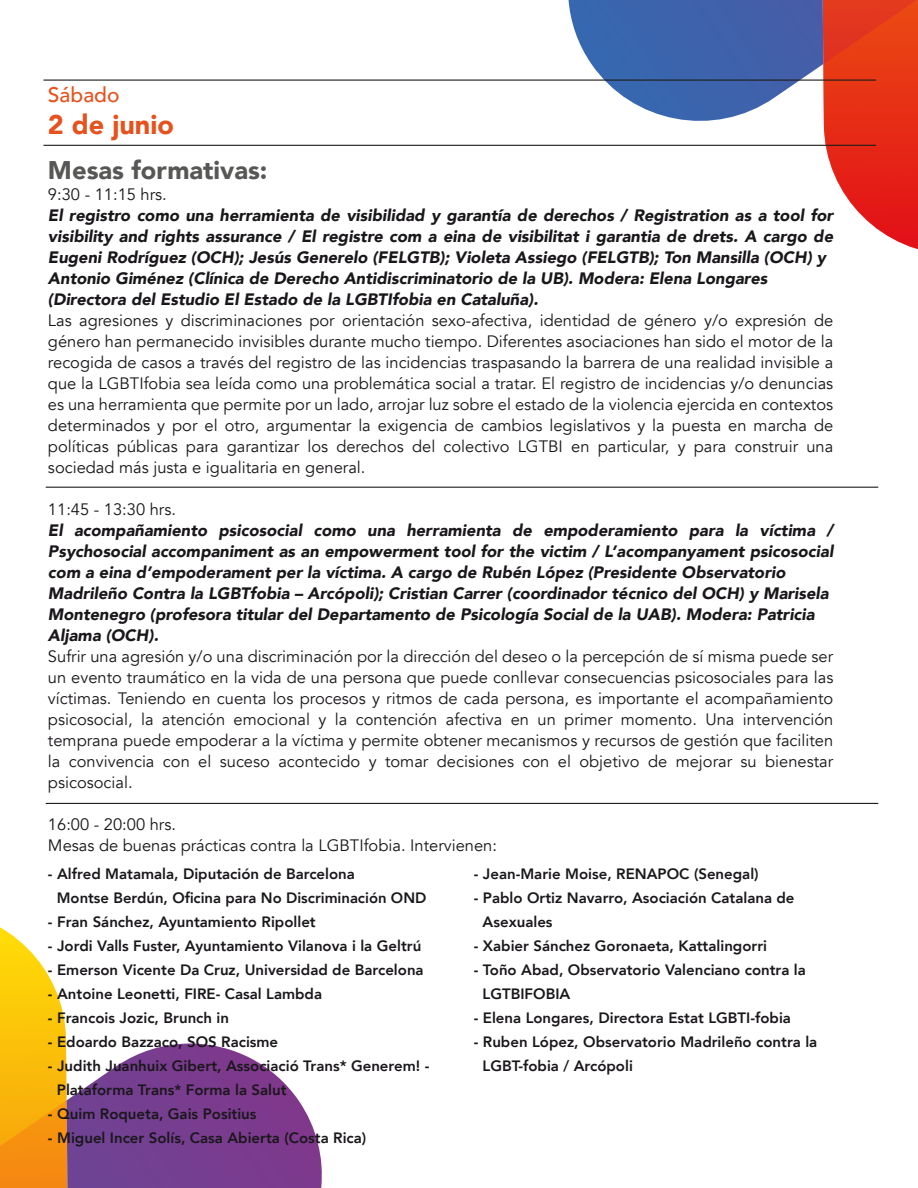
<style>
.page{position:relative;width:918px;height:1188px;background:#fff}
.page>*{position:absolute;margin:0;border:0;box-sizing:border-box;transform-origin:0 0}
.t1{font:900 27px "Avenir";color:#e5521e}
.t2{font:900 25.5px "Avenir";color:#575756}
.t3{font:500 21px "Avenir";color:#e5521e}
.t4{font:16.5px/21px "Avenir";color:#1a171b;text-align:justify}
.t5{font:italic 900 16.5px/21px "Avenir";color:#1a171b}
.t6{font:800 15px/24px "Avenir";color:#1a171b}
</style>
<div class="page">
<svg style="left:0;top:927px;width:322px;height:261px"></svg>
<svg style="left:547px;top:0;width:371px;height:249px"></svg>
<hr style="left:43px;top:145px;width:833px;height:1px;background:#1d1d1b">
<hr style="left:43px;top:80px;width:833px;height:1px;background:#1d1d1b">
<hr style="left:46px;top:803px;width:832px;height:1px;background:#1d1d1b">
<hr style="left:46px;top:487px;width:832px;height:1px;background:#1d1d1b">
<p class="t3" style="left:48px;top:77px;width:73px">Sábado</p>
<h1 class="t1" style="left:48px;top:101px;width:127px">2 de junio</h1>
<h2 class="t2" style="left:48px;top:148px;width:221px">Mesas formativas:</h2>
<p class="t4" style="left:48px;top:184px;width:120px">9:30 - 11:15 hrs.</p>
<p class="t5" style="left:48px;top:204px;width:787px">El registro como una herramienta de visibilidad y garantía de derechos / Registration as a tool for visibility and rights assurance / El registre com a eina de visibilitat i garantia de drets. A cargo de Eugeni Rodríguez (OCH); Jesús Generelo (FELGTB); Violeta Assiego (FELGTB); Ton Mansilla (OCH) y Antonio Giménez (Clínica de Derecho Antidiscriminatorio de la UB). Modera: Elena Longares (Directora del Estudio El Estado de la LGBTIfobia en Cataluña).</p>
<p class="t4" style="left:48px;top:310px;width:787px">Las agresiones y discriminaciones por orientación sexo-afectiva, identidad de género y/o expresión de género han permanecido invisibles durante mucho tiempo. Diferentes asociaciones han sido el motor de la recogida de casos a través del registro de las incidencias traspasando la barrera de una realidad invisible a que la LGBTIfobia sea leída como una problemática social a tratar. El registro de incidencias y/o denuncias es una herramienta que permite por un lado, arrojar luz sobre el estado de la violencia ejercida en contextos determinados y por el otro, argumentar la exigencia de cambios legislativos y la puesta en marcha de políticas públicas para garantizar los derechos del colectivo LGTBI en particular, y para construir una sociedad más justa e igualitaria en general.</p>
<p class="t4" style="left:48px;top:499px;width:130px">11:45 - 13:30 hrs.</p>
<p class="t5" style="left:48px;top:519px;width:787px">El acompañamiento psicosocial como una herramienta de empoderamiento para la víctima / Psychosocial accompaniment as an empowerment tool for the victim / L’acompanyament psicosocial com a eina d’empoderament per la víctima. A cargo de Rubén López (Presidente Observatorio Madrileño Contra la LGBTfobia – Arcópoli); Cristian Carrer (coordinador técnico del OCH) y Marisela Montenegro (profesora titular del Departamento de Psicología Social de la UAB). Modera: Patricia Aljama (OCH).</p>
<p class="t4" style="left:48px;top:646px;width:787px">Sufrir una agresión y/o una discriminación por la dirección del deseo o la percepción de sí misma puede ser un evento traumático en la vida de una persona que puede conllevar consecuencias psicosociales para las víctimas. Teniendo en cuenta los procesos y ritmos de cada persona, es importante el acompañamiento psicosocial, la atención emocional y la contención afectiva en un primer momento. Una intervención temprana puede empoderar a la víctima y permite obtener mecanismos y recursos de gestión que faciliten la convivencia con el suceso acontecido y tomar decisiones con el objetivo de mejorar su bienestar psicosocial.</p>
<p class="t4" style="left:48px;top:814px;width:451px">16:00 - 20:00 hrs.<br>Mesas de buenas prácticas contra la LGBTIfobia. Intervienen:</p>
<p class="t6" style="left:57px;top:861px;width:371px;text-indent:-9px">- Alfred Matamala, Diputación de Barcelona<br>Montse Berdún, Oficina para No Discriminación OND</p>
<p class="t6" style="left:48px;top:909px;width:269px">- Fran Sánchez, Ayuntamiento Ripollet</p>
<p class="t6" style="left:48px;top:933px;width:375px">- Jordi Valls Fuster, Ayuntamiento Vilanova i la Geltrú</p>
<p class="t6" style="left:48px;top:957px;width:377px">- Emerson Vicente Da Cruz, Universidad de Barcelona</p>
<p class="t6" style="left:48px;top:981px;width:276px">- Antoine Leonetti, FIRE- Casal Lambda</p>
<p class="t6" style="left:48px;top:1005px;width:183px">- Francois Jozic, Brunch in</p>
<p class="t6" style="left:48px;top:1029px;width:232px">- Edoardo Bazzaco, SOS Racisme</p>
<p class="t6" style="left:57px;top:1053px;width:374px;text-indent:-9px">- Judith Juanhuix Gibert, Associació Trans* Generem! -<br>Plataforma Trans* Forma la Salut</p>
<p class="t6" style="left:48px;top:1101px;width:210px">- Quim Roqueta, Gais Positius</p>
<p class="t6" style="left:48px;top:1125px;width:320px">- Miguel Incer Solís, Casa Abierta (Costa Rica)</p>
<p class="t6" style="left:474px;top:861px;width:286px">- Jean-Marie Moise, RENAPOC (Senegal)</p>
<p class="t6" style="left:483px;top:885px;width:313px;text-indent:-9px">- Pablo Ortiz Navarro, Asociación Catalana de<br>Asexuales</p>
<p class="t6" style="left:474px;top:933px;width:295px">- Xabier Sánchez Goronaeta, Kattalingorri</p>
<p class="t6" style="left:483px;top:957px;width:325px;text-indent:-9px">- Toño Abad, Observatorio Valenciano contra la<br>LGTBIFOBIA</p>
<p class="t6" style="left:474px;top:1005px;width:319px">- Elena Longares, Directora Estat LGBTI-fobia</p>
<p class="t6" style="left:483px;top:1029px;width:336px;text-indent:-9px">- Ruben López, Observatorio Madrileño contra la<br>LGBT-fobia / Arcópoli</p>
</div>
